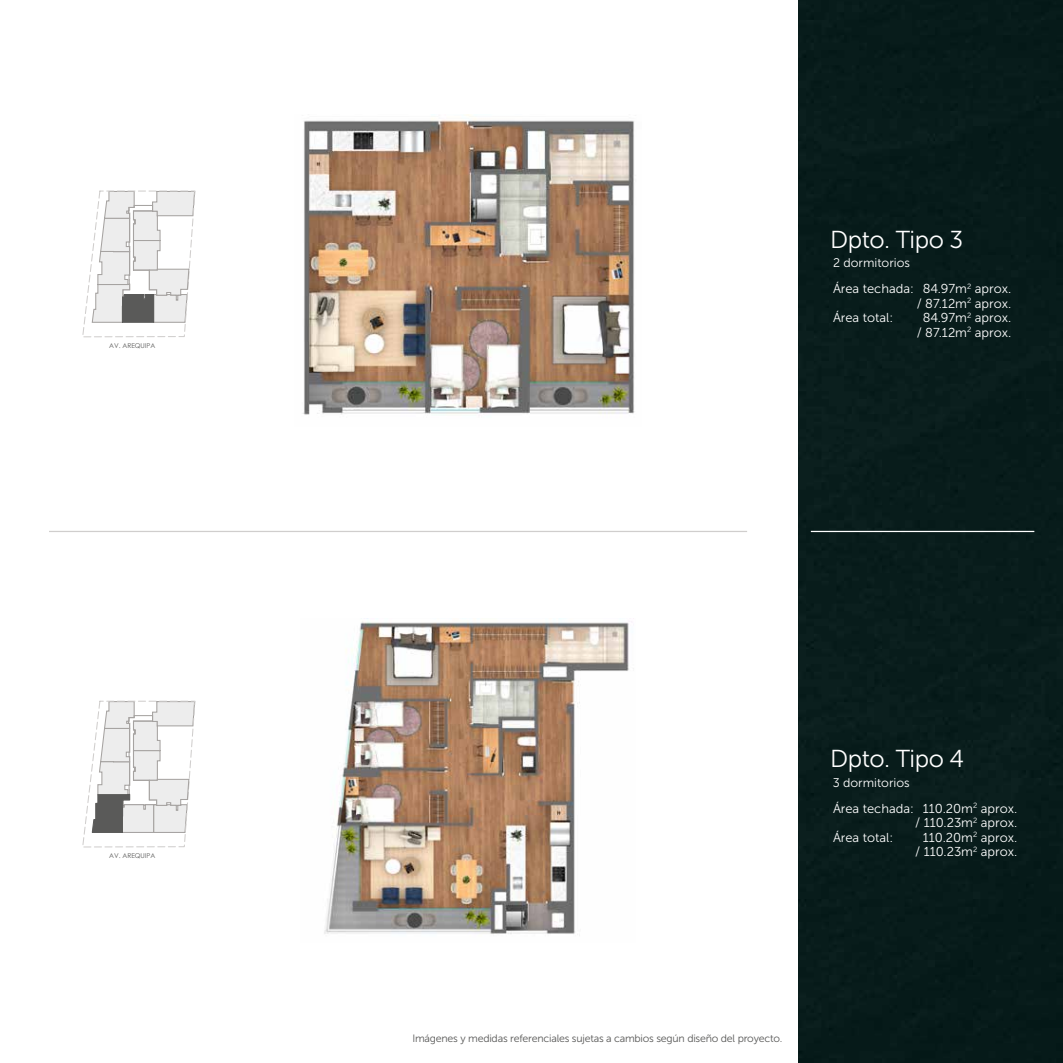
<style>
.page{position:relative;width:1063px;height:1063px;background:#fff}
.page>*{position:absolute;margin:0;border:0;box-sizing:border-box;transform-origin:0 0}
.t1{font:24.5px "Museo Sans 300";letter-spacing:-.02em;color:#fff}
.t2{font:12.88px/14.5px "Museo Sans 300";color:#fff;text-align:center}
.t3{font:12.5px "Museo Sans 300";color:#fff}
.t4{font:10.62px "Museo Sans 300";letter-spacing:-.02em;color:#575756}
.t5{font:6.62px "Century Gothic";color:#585857}
</style>
<div class="page">
<div style="left:799px;top:0;width:264px;height:1063px;background:#081c1b"></div>
<svg style="left:82px;top:190px;width:114px;height:148px"></svg>
<svg style="left:82px;top:700px;width:114px;height:148px"></svg>
<img style="left:303px;top:115px;width:332px;height:300px">
<img style="left:324px;top:621px;width:308px;height:313px">
<hr style="left:49px;top:531px;width:698px;height:1px;background:#d0cecd">
<hr style="left:811px;top:531px;width:223px;height:1px;background:#fff">
<p class="t5" style="left:109px;top:341px;width:48px">AV. AREQUIPA</p>
<p class="t5" style="left:109px;top:851px;width:48px">AV. AREQUIPA</p>
<h1 class="t1" style="left:830px;top:226px;width:135px">Dpto. Tipo 3</h1>
<p class="t2" style="left:833px;top:282px;width:180px">Área techada: 84.97m<sup>2</sup> aprox.</p>
<p class="t2" style="left:917px;top:296px;width:96px">/ 87.12m<sup>2</sup> aprox.</p>
<p class="t2" style="left:833px;top:311px;width:62px">Área total:</p>
<p class="t2" style="left:917px;top:311px;width:96px">84.97m<sup>2</sup> aprox. / 87.12m<sup>2</sup> aprox.</p>
<p class="t3" style="left:833px;top:256px;width:78px">2 dormitorios</p>
<h1 class="t1" style="left:830px;top:746px;width:136px">Dpto. Tipo 4</h1>
<p class="t2" style="left:833px;top:801px;width:186px">Área techada: 110.20m<sup>2</sup> aprox.</p>
<p class="t2" style="left:915px;top:816px;width:104px">/ 110.23m<sup>2</sup> aprox.</p>
<p class="t2" style="left:833px;top:830px;width:62px">Área total:</p>
<p class="t2" style="left:915px;top:830px;width:104px;text-align:right">110.20m<sup>2</sup> aprox. / 110.23m<sup>2</sup> aprox.</p>
<p class="t3" style="left:833px;top:776px;width:78px">3 dormitorios</p>
<p class="t4" style="left:412px;top:1033px;width:372px">Imágenes y medidas referenciales sujetas a cambios según diseño del proyecto.</p>
</div>
